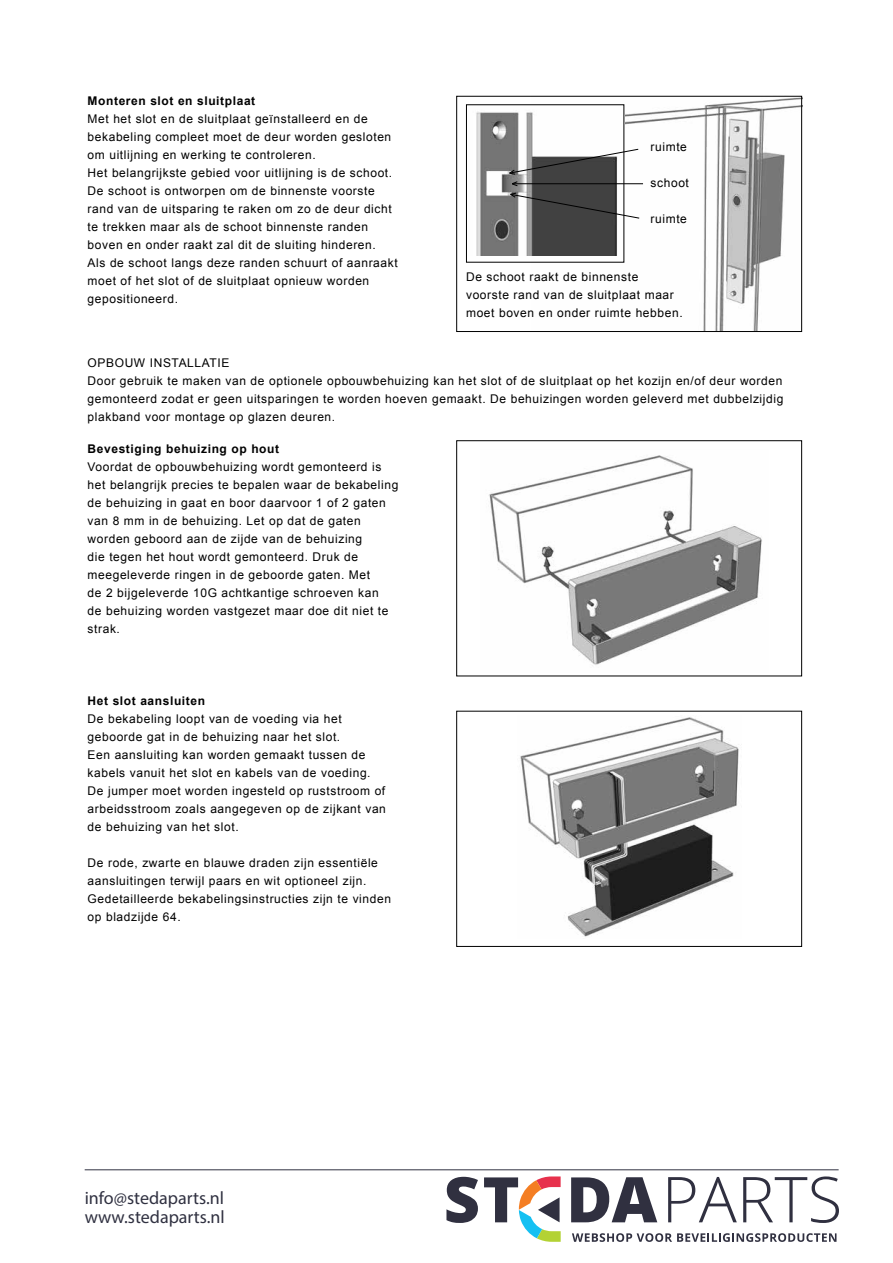
<style>
.page{position:relative;width:893px;height:1263px;background:#fff}
.page>*{position:absolute;margin:0;border:0;box-sizing:border-box;transform-origin:0 0}
.t1{font:18px/19.5px "Myriad Pro";color:#303141}
.t2{font:12px/18px "Arial";letter-spacing:.05em;color:#000}
.t3{font:700 12px "Arial";letter-spacing:.05em;color:#000}
</style>
<div class="page">
<img style="left:624px;top:98px;width:176px;height:232px">
<div style="left:456px;top:96px;width:346px;height:236px;border:1px solid #000"></div>
<img style="left:476px;top:111px;width:141px;height:145px">
<hr style="left:512px;top:183px;width:131px;height:1px;background:#000">
<svg style="left:508px;top:148px;width:131px;height:27px"></svg>
<svg style="left:509px;top:181px;width:131px;height:38px"></svg>
<div style="left:456px;top:440px;width:346px;height:236px;border:1px solid #000"></div>
<div style="left:456px;top:711px;width:346px;height:236px;border:1px solid #000"></div>
<img style="left:489px;top:455px;width:273px;height:210px">
<img style="left:520px;top:717px;width:219px;height:220px">
<svg style="left:572px;top:1233px;width:264px;height:9px"></svg>
<svg style="left:446px;top:1177px;width:32px;height:46px"></svg>
<svg style="left:571px;top:1177px;width:86px;height:45px"></svg>
<svg style="left:668px;top:1177px;width:69px;height:45px"></svg>
<svg style="left:743px;top:1176px;width:96px;height:47px"></svg>
<svg style="left:484px;top:1176px;width:77px;height:66px"></svg>
<hr style="left:85px;top:1169px;width:754px;height:1px;background:#303141">
<p class="t3" style="left:88px;top:92px;width:169px">Monteren slot en sluitplaat</p>
<p class="t2" style="left:88px;top:110px;width:312px">Met het slot en de sluitplaat geïnstalleerd en de bekabeling compleet moet de deur worden gesloten om uitlijning en werking te controleren.<br>Het belangrijkste gebied voor uitlijning is de schoot.<br>De schoot is ontworpen om de binnenste voorste rand van de uitsparing te raken om zo de deur dicht te trekken maar als de schoot binnenste randen boven en onder raakt zal dit de sluiting hinderen.<br>Als de schoot langs deze randen schuurt of aanraakt moet of het slot of de sluitplaat opnieuw worden gepositioneerd.</p>
<p class="t2" style="left:651px;top:137px;width:38px">ruimte</p>
<p class="t2" style="left:651px;top:173px;width:40px">schoot</p>
<p class="t2" style="left:651px;top:209px;width:38px">ruimte</p>
<p class="t2" style="left:466px;top:268px;width:218px">De schoot raakt de binnenste voorste rand van de sluitplaat maar moet boven en onder ruimte hebben.</p>
<p class="t2" style="left:88px;top:353px;width:697px">OPBOUW INSTALLATIE<br>Door gebruik te maken van de optionele opbouwbehuizing kan het slot of de sluitplaat op het kozijn en/of deur worden gemonteerd zodat er geen uitsparingen te worden hoeven gemaakt. De behuizingen worden geleverd met dubbelzijdig plakband voor montage op glazen deuren.</p>
<p class="t3" style="left:88px;top:441px;width:193px">Bevestiging behuizing op hout</p>
<p class="t2" style="left:88px;top:458px;width:312px">Voordat de opbouwbehuizing wordt gemonteerd is het belangrijk precies te bepalen waar de bekabeling de behuizing in gaat en boor daarvoor 1 of 2 gaten van 8 mm in de behuizing. Let op dat de gaten worden geboord aan de zijde van de behuizing<br>die tegen het hout wordt gemonteerd. Druk de meegeleverde ringen in de geboorde gaten. Met<br>de 2 bijgeleverde 10G achtkantige schroeven kan<br>de behuizing worden vastgezet maar doe dit niet te strak.</p>
<p class="t3" style="left:88px;top:693px;width:119px">Het slot aansluiten</p>
<p class="t2" style="left:88px;top:710px;width:300px">De bekabeling loopt van de voeding via het geboorde gat in de behuizing naar het slot.<br>Een aansluiting kan worden gemaakt tussen de kabels vanuit het slot en kabels van de voeding.<br>De jumper moet worden ingesteld op ruststroom of arbeidsstroom zoals aangegeven op de zijkant van de behuizing van het slot.</p>
<p class="t2" style="left:88px;top:854px;width:305px">De rode, zwarte en blauwe draden zijn essentiële aansluitingen terwijl paars en wit optioneel zijn.<br>Gedetailleerde bekabelingsinstructies zijn te vinden op bladzijde 64.</p>
<h1 class="t1" style="left:85px;top:1188px;width:142px">info@stedaparts.nl www.stedaparts.nl</h1>
</div>
